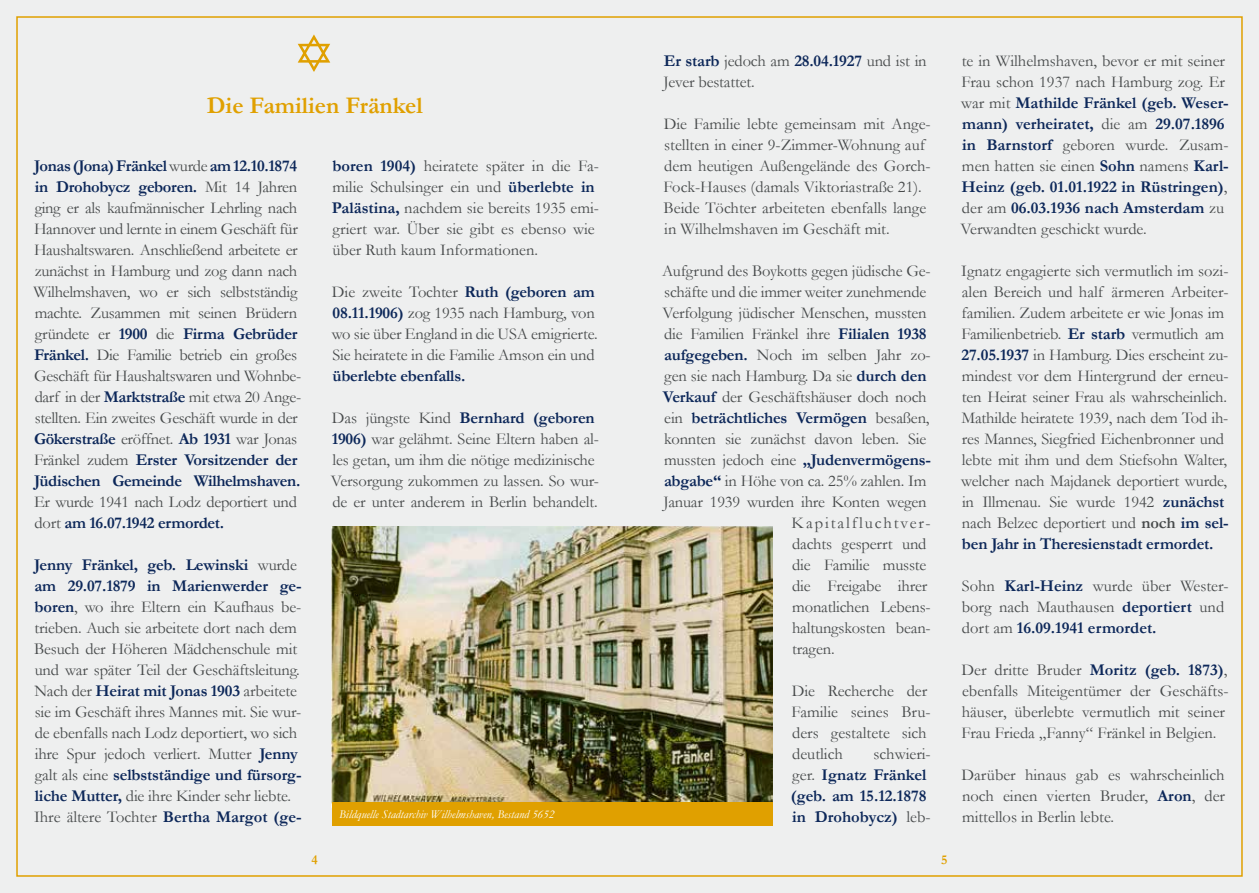
<style>
.page{position:relative;width:1259px;height:893px;background:#eeefef}
.page>*{position:absolute;margin:0;border:0;box-sizing:border-box;transform-origin:0 0}
.t1{font:700 24px "Garamond";color:#e0a000}
.t2{font:16.5px/21px "Garamond";letter-spacing:-.01em;color:#474a4b}
.t3{font:700 16.5px/21px "Garamond";letter-spacing:-.01em;color:#0c2759}
.t4{font:16.5px "Garamond";letter-spacing:.115em;color:#474a4b}
.t5{font:700 13.5px "Garamond";color:#e0a000}
.t6{font:italic 12px "Garamond";color:#fff}
.s1{font-weight:700;color:#0c2759}
.s2{font-weight:400;color:#474a4b}
.s3{font-weight:700}
</style>
<div class="page">
<div style="left:16px;top:16px;width:1226px;height:861px;background:#eeefef;border:2px solid #e0a000"></div>
<svg style="left:298px;top:34px;width:32px;height:38px"></svg>
<img style="left:332px;top:527px;width:440px;height:276px">
<div style="left:332px;top:803px;width:440px;height:23px;background:#e0a000"></div>
<h1 class="t1" style="left:207px;top:89px;width:217px">Die Familien Fränkel</h1>
<p class="t2" style="left:34px;top:154px;width:269px"><span class="s1">Jonas (Jona) Fränkel</span>wurde <span class="s1">am 12.10.1874 in Drohobycz geboren.</span> Mit 14 Jahren ging er als kaufmännischer Lehrling nach Hannover und lernte in einem Geschäft für Haushaltswaren. Anschließend arbeitete er zunächst in Hamburg und zog dann nach Wilhelmshaven, wo er sich selbstständig machte. Zusammen mit seinen Brüdern gründete er <span class="s1">1900</span> die <span class="s1">Firma Gebrüder Fränkel.</span> Die Familie betrieb ein großes Geschäft für Haushaltswaren und Wohnbe&shy;darf in der <span class="s1">Marktstraße</span> mit etwa 20 Ange&shy;stellten. Ein zweites Geschäft wurde in der <span class="s1">Gökerstraße</span> eröffnet. <span class="s1">Ab 1931</span> war Jonas Fränkel zudem <span class="s1">Erster Vorsitzender der Jüdischen Gemeinde Wilhelmshaven.</span></p>
<p class="t2" style="left:34px;top:490px;width:264px">Er wurde 1941 nach Lodz deportiert und dort <span class="s1">am 16.07.1942 ermordet.</span></p>
<p class="t2" style="left:34px;top:554px;width:269px"><span class="s1">Jenny Fränkel, geb. Lewinski</span> wurde <span class="s1">am 29.07.1879 in Marienwerder ge&shy;boren</span>, wo ihre Eltern ein Kaufhaus be&shy;trieben. Auch sie arbeitete dort nach dem Besuch der Höheren Mädchenschule mit und war später Teil der Geschäftsleitung.<br>Nach der <span class="s1">Heirat mit Jonas 1903</span> arbeitete sie im Geschäft ihres Mannes mit. Sie wur&shy;de ebenfalls nach Lodz deportiert, wo sich ihre Spur jedoch verliert. Mutter <span class="s1">Jenny </span>galt als eine <span class="s1">selbstständige und fürsorg&shy;liche Mutter,</span> die ihre Kinder sehr liebte.<br>Ihre ältere Tochter <span class="s1">Bertha Margot (ge-</span></p>
<p class="t2" style="left:332px;top:155px;width:269px"><span class="s1">boren 1904)</span> heiratete später in die Fa&shy;milie Schulsinger ein und <span class="s1">überlebte in Palästina,</span> nachdem sie bereits 1935 emi&shy;griert war. Über sie gibt es ebenso wie über Ruth kaum Informationen.</p>
<p class="t2" style="left:332px;top:281px;width:267px">Die zweite Tochter <span class="s1">Ruth (geboren am 08.11.1906)</span> zog 1935 nach Hamburg, von wo sie über England in die USA emigrierte.<br>Sie heiratete in die Familie Amson ein und</p>
<p class="t3" style="left:332px;top:365px;width:134px">überlebte ebenfalls.</p>
<p class="t2" style="left:331px;top:407px;width:270px">Das jüngste Kind <span class="s1">Bernhard (geboren 1906)</span> war gelähmt. Seine Eltern haben al&shy;les getan, um ihm die nötige medizinische Versorgung zukommen zu lassen. So wur&shy;de er unter anderem in Berlin behandelt.</p>
<p class="t6" style="left:339px;top:806px;width:217px">Bildquelle Stadtarchiv Wilhelmshaven, Bestand 5652</p>
<p class="t2" style="left:663px;top:50px;width:264px"><span class="s1">Er starb</span> jedoch am <span class="s1">28.04.1927</span> und ist in<br>Jever bestattet.</p>
<p class="t2" style="left:663px;top:113px;width:269px">Die Familie lebte gemeinsam mit Ange&shy;stellten in einer 9-Zimmer-Wohnung auf dem heutigen Außengelände des Gorch-Fock-Hauses (damals Viktoriastraße 21).<br>Beide Töchter arbeiteten ebenfalls lange in Wilhelmshaven im Geschäft mit.</p>
<p class="t2" style="left:662px;top:260px;width:270px">Aufgrund des Boykotts gegen jüdische Ge-</p>
<p class="t2" style="left:664px;top:281px;width:264px">schäfte und die immer weiter zunehmende</p>
<p class="t2" style="left:662px;top:302px;width:265px">Verfolgung jüdischer Menschen, mussten</p>
<p class="t2" style="left:664px;top:323px;width:264px">die Familien Fränkel ihre <span class="s1">Filialen 1938</span></p>
<p class="t2" style="left:664px;top:344px;width:268px"><span class="s1">aufgegeben.</span> Noch im selben Jahr zo-</p>
<p class="t2" style="left:664px;top:365px;width:264px">gen sie nach Hamburg. Da sie <span class="s1">durch den</span></p>
<p class="t2" style="left:663px;top:386px;width:265px"><span class="s1">Verkauf</span> der Geschäftshäuser doch noch</p>
<p class="t3" style="left:664px;top:407px;width:267px"><span class="s2">ein</span> beträchtliches Vermögen <span class="s2">besaßen,</span></p>
<p class="t2" style="left:664px;top:428px;width:264px">konnten sie zunächst davon leben. Sie</p>
<p class="t2" style="left:664px;top:449px;width:268px">mussten jedoch eine <span class="s1">„Judenvermögens-</span></p>
<p class="t2" style="left:664px;top:470px;width:264px"><span class="s1">abgabe“</span> in Höhe von ca. 25% zahlen. Im</p>
<p class="t2" style="left:663px;top:491px;width:264px">Januar 1939 wurden ihre Konten wegen</p>
<p class="t4" style="left:791px;top:512px;width:141px">Kapitalfluchtver-</p>
<p class="t2" style="left:792px;top:533px;width:136px">dachts gesperrt und</p>
<p class="t2" style="left:792px;top:554px;width:136px">die Familie musste</p>
<p class="t2" style="left:792px;top:575px;width:137px">die Freigabe ihrer</p>
<p class="t2" style="left:792px;top:596px;width:140px">monatlichen Lebens-</p>
<p class="t2" style="left:792px;top:617px;width:140px">haltungskosten bean-</p>
<p class="t2" style="left:792px;top:638px;width:44px">tragen.</p>
<p class="t2" style="left:791px;top:680px;width:141px">Die Recherche der<br>Familie seines Bru&shy;ders gestaltete sich deutlich</p>
<p class="t3" style="left:791px;top:743px;width:141px;text-indent:83px"><span class="s2">schwieri&shy;ger.</span> Ignatz Fränkel (geb. am 15.12.1878 in Drohobycz) <span class="s2">leb-</span></p>
<p class="t5" style="left:311px;top:851px;width:8px">4</p>
<p class="t5" style="left:941px;top:851px;width:8px">5</p>
<p class="t2" style="left:960px;top:50px;width:270px">te in Wilhelmshaven, bevor er mit seiner Frau schon 1937 nach Hamburg zog. Er war mit <span class="s1">Mathilde Fränkel (geb. Weser&shy;mann) verheiratet,</span> die am <span class="s1">29.07.1896 in Barnstorf</span> geboren wurde. Zusam&shy;men hatten sie einen <span class="s1">Sohn</span> namens <span class="s1">Karl-Heinz (geb. 01.01.1922 in Rüstringen)</span>, der am <span class="s1">06.03.1936 nach Amsterdam</span> zu Verwandten geschickt wurde.</p>
<p class="t2" style="left:961px;top:260px;width:269px">Ignatz engagierte sich vermutlich im sozi&shy;alen Bereich und half ärmeren Arbeiter&shy;familien. Zudem arbeitete er wie Jonas im Familienbetrieb. <span class="s1">Er starb</span> vermutlich am <span class="s1">27.05.1937</span> in Hamburg. Dies erscheint zu&shy;mindest vor dem Hintergrund der erneu&shy;ten Heirat seiner Frau als wahrscheinlich.<br>Mathilde heiratete 1939, nach dem Tod ih&shy;res Mannes, Siegfried Eichenbronner und lebte mit ihm und dem Stiefsohn Walter, welcher nach Majdanek deportiert wurde, in Illmenau. Sie wurde 1942 <span class="s1">zunächst </span>nach Belzec deportiert und <span class="s3">noch</span> <span class="s1">im sel&shy;ben Jahr in Theresienstadt ermordet.</span></p>
<p class="t2" style="left:961px;top:575px;width:268px">Sohn <span class="s1">Karl-Heinz</span> wurde über Wester&shy;borg nach Mauthausen <span class="s1">deportiert</span> und dort am <span class="s1">16.09.1941 ermordet.</span></p>
<p class="t2" style="left:961px;top:659px;width:269px">Der dritte Bruder <span class="s1">Moritz (geb. 1873)</span>, ebenfalls Miteigentümer der Geschäfts&shy;häuser, überlebte vermutlich mit seiner Frau Frieda „Fanny“ Fränkel in Belgien.</p>
<p class="t2" style="left:961px;top:764px;width:265px;text-align:justify">Darüber hinaus gab es wahrscheinlich noch einen vierten Bruder, <span class="s1">Aron</span>, der mittellos in Berlin lebte.</p>
</div>
